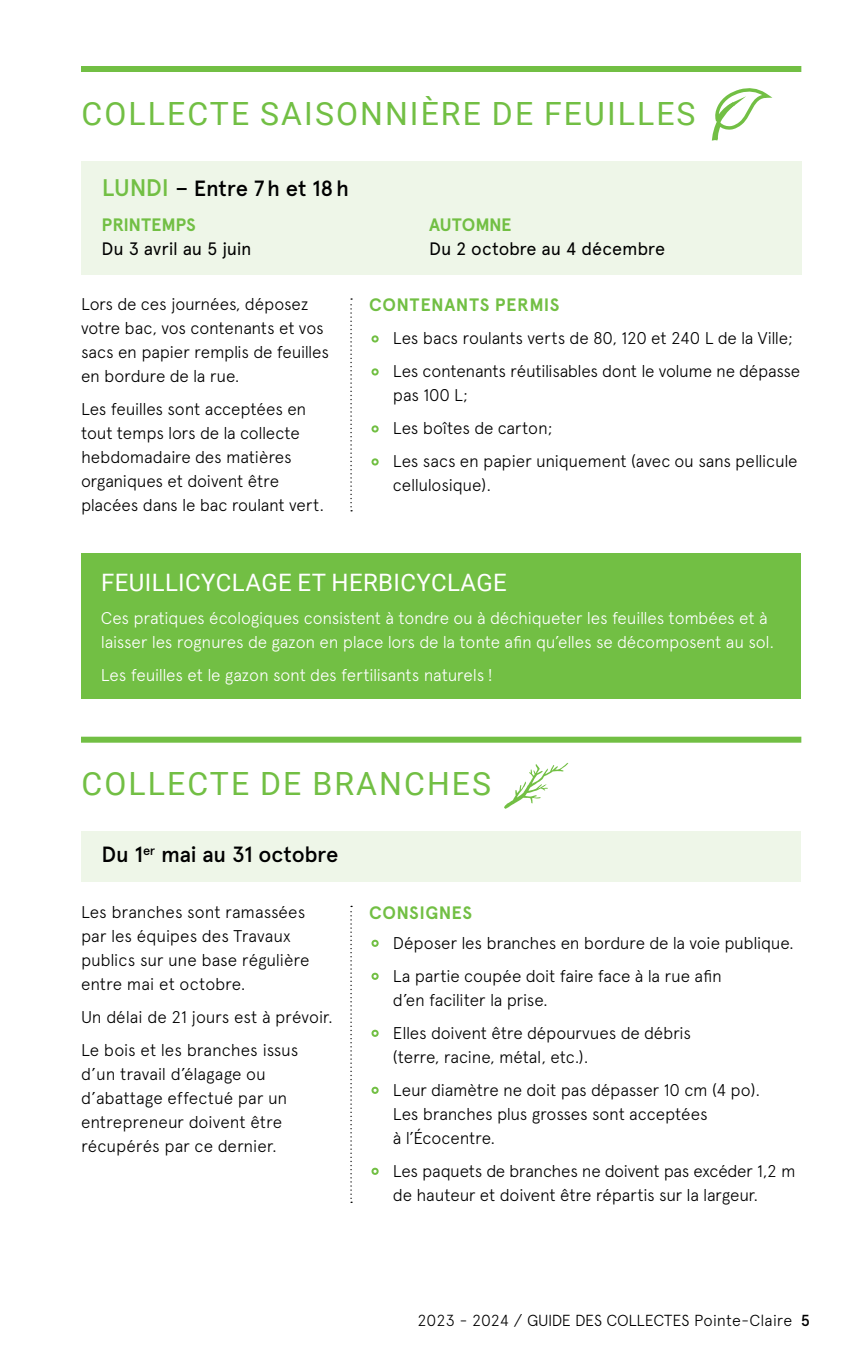
<style>
.page{position:relative;width:864px;height:1368px;background:#fff}
.page>*{position:absolute;margin:0;border:0;box-sizing:border-box;transform-origin:0 0}
.t1{font:32px "Roboto";letter-spacing:.065em;color:#72bf44}
.t2{font:24px "Roboto";letter-spacing:.015em;color:#fff}
.t3{font:500 22px "Apercu";letter-spacing:-.01em;color:#000}
.t4{font:18px "Apercu";letter-spacing:-.01em;color:#000}
.t5{font:700 18px "Apercu";letter-spacing:.015em;color:#72bf44}
.t6{font:700 18px "Apercu";letter-spacing:.035em;color:#72bf44}
.t7{font:700 18px "Apercu";letter-spacing:-.01em;color:#72bf44}
.t8{font:300 17px/24px "Apercu";letter-spacing:-.01em;color:#000}
.t9{font:300 17px/24px "Apercu";letter-spacing:-.015em;color:#fff}
.t10{font:300 16px "Apercu";letter-spacing:-.005em;color:#000}
.s1{font-size:24px;color:#72bf44}
.s2{font-size:40px;color:#72bf44}
.s3{font-weight:500}
</style>
<div class="page">
<div style="left:81px;top:161px;width:720px;height:114px;background:#eef6e8"></div>
<div style="left:82px;top:831px;width:719px;height:51px;background:#eef6e8"></div>
<svg style="left:504px;top:763px;width:64px;height:46px"></svg>
<svg style="left:711px;top:89px;width:62px;height:52px"></svg>
<svg style="left:350px;top:298px;width:2px;height:213px"></svg>
<svg style="left:350px;top:906px;width:2px;height:297px"></svg>
<div style="left:81px;top:553px;width:720px;height:146px;background:#72bf44"></div>
<div style="left:81px;top:737px;width:720px;height:6px;background:#72bf44"></div>
<div style="left:81px;top:66px;width:720px;height:6px;background:#72bf44"></div>
<h1 class="t1" style="left:82px;top:92px;width:616px">COLLECTE SAISONNIÈRE DE FEUILLES</h1>
<p class="t3" style="left:102px;top:175px;width:249px"><span class="s1">LUNDI</span> – Entre 7h et 18h</p>
<p class="t5" style="left:102px;top:214px;width:96px">PRINTEMPS</p>
<p class="t4" style="left:102px;top:238px;width:151px">Du 3 avril au 5 juin</p>
<p class="t8" style="left:81px;top:292px;width:250px">Lors de ces journées, déposez votre bac, vos contenants et vos sacs en papier remplis de feuilles en bordure de la rue.</p>
<p class="t8" style="left:81px;top:397px;width:245px">Les feuilles sont acceptées en tout temps lors de la collecte hebdomadaire des matières organiques et doivent être placées dans le bac roulant vert.</p>
<p class="t7" style="left:429px;top:214px;width:84px">AUTOMNE</p>
<p class="t4" style="left:429px;top:238px;width:238px">Du 2 octobre au 4 décembre</p>
<p class="t6" style="left:369px;top:294px;width:192px">CONTENANTS PERMIS</p>
<p class="t8" style="left:369px;top:326px;width:426px"><span class="s2">•</span> Les bacs roulants verts de 80, 120 et 240 L de la Ville;</p>
<p class="t8" style="left:393px;top:359px;width:409px;text-indent:-24px"><span class="s2">•</span> Les contenants réutilisables dont le volume ne dépasse pas 100 L;</p>
<p class="t8" style="left:369px;top:416px;width:185px"><span class="s2">•</span> Les boîtes de carton;</p>
<p class="t8" style="left:393px;top:449px;width:406px;text-indent:-24px"><span class="s2">•</span> Les sacs en papier uniquement (avec ou sans pellicule cellulosique).</p>
<h2 class="t2" style="left:101px;top:566px;width:407px">FEUILLICYCLAGE ET HERBICYCLAGE</h2>
<p class="t9" style="left:101px;top:606px;width:675px">Ces pratiques écologiques consistent à tondre ou à déchiqueter les feuilles tombées et à laisser les rognures de gazon en place lors de la tonte afin qu’elles se décomposent au sol.</p>
<p class="t9" style="left:101px;top:663px;width:394px">Les feuilles et le gazon sont des fertilisants naturels !</p>
<h1 class="t1" style="left:82px;top:761px;width:411px">COLLECTE DE BRANCHES</h1>
<p class="t3" style="left:102px;top:841px;width:238px">Du 1<sup>er</sup> mai au 31 octobre</p>
<p class="t8" style="left:81px;top:900px;width:230px">Les branches sont ramassées par les équipes des Travaux publics sur une base régulière entre mai et octobre.</p>
<p class="t8" style="left:81px;top:1000px;width:253px;line-height:33px">Un délai de 21 jours est à prévoir.<br>Le bois et les branches issus</p>
<p class="t8" style="left:81px;top:1062px;width:208px">d’un travail d’élagage ou d’abattage effectué par un entrepreneur doivent être récupérés par ce dernier.</p>
<p class="t5" style="left:369px;top:901px;width:105px">CONSIGNES</p>
<p class="t8" style="left:369px;top:930px;width:426px"><span class="s2">•</span> Déposer les branches en bordure de la voie publique.</p>
<p class="t8" style="left:393px;top:963px;width:331px;text-indent:-24px"><span class="s2">•</span> La partie coupée doit faire face à la rue afin d’en faciliter la prise.</p>
<p class="t8" style="left:393px;top:1020px;width:300px;text-indent:-24px"><span class="s2">•</span> Elles doivent être dépourvues de débris (terre, racine, métal, etc.).</p>
<p class="t8" style="left:393px;top:1077px;width:369px;text-indent:-24px"><span class="s2">•</span> Leur diamètre ne doit pas dépasser 10 cm (4 po).<br>Les branches plus grosses sont acceptées<br>à l’Écocentre.</p>
<p class="t8" style="left:393px;top:1158px;width:404px;text-indent:-24px"><span class="s2">•</span> Les paquets de branches ne doivent pas excéder 1,2 m de hauteur et doivent être répartis sur la largeur.</p>
<p class="t10" style="left:418px;top:1311px;width:394px">2023 - 2024 / GUIDE DES COLLECTES Pointe-Claire <span class="s3">5</span></p>
</div>
